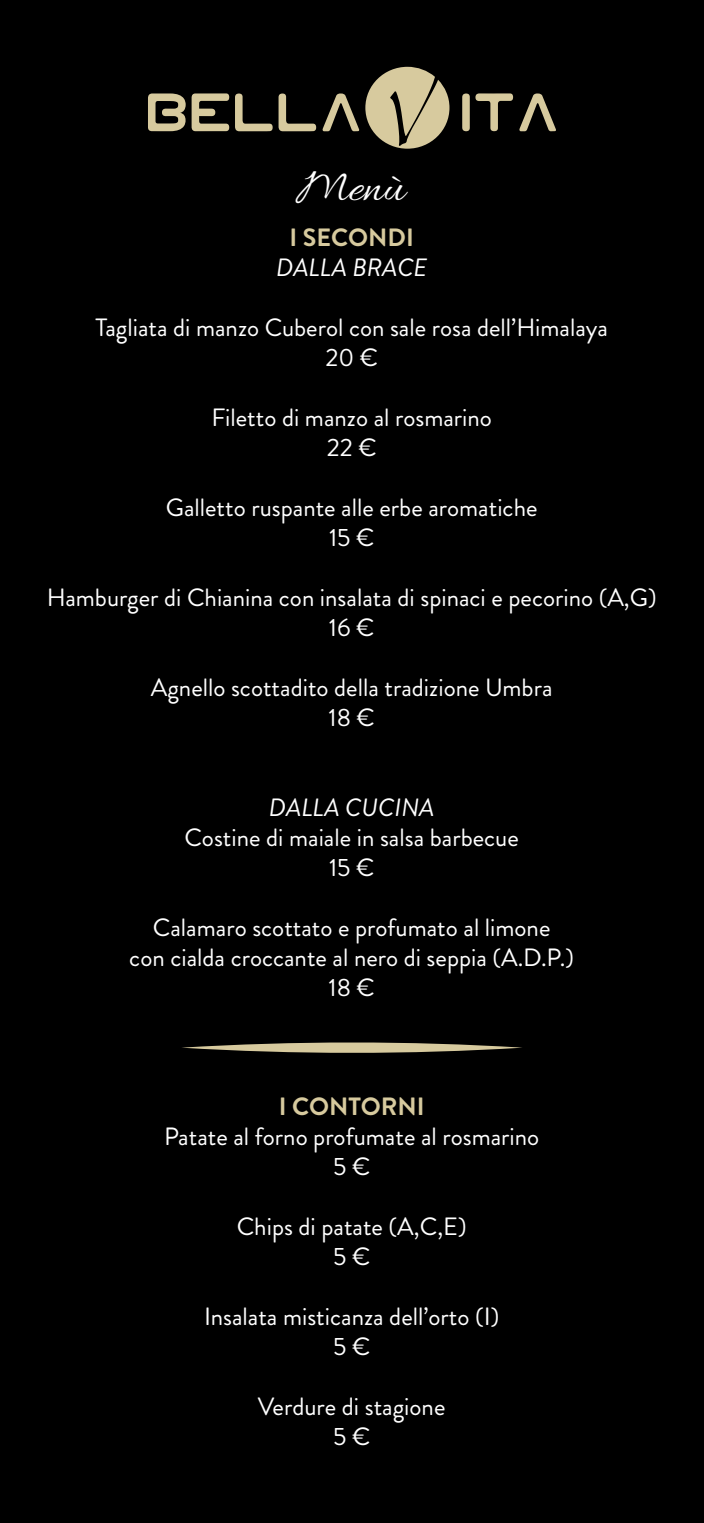
<style>
.page{position:relative;width:704px;height:1523px;background:#fff}
.page>*{position:absolute;margin:0;border:0;box-sizing:border-box;transform-origin:0 0}
.t1{font:47.88px "Allura";color:#fff}
.t2{font:25px/30px "Brandon Grotesque";color:#fff;text-align:center}
.t3{font:italic 25px "Brandon Grotesque";color:#fff}
.t4{font:700 25px "Brandon Grotesque";color:#d7ca9e}
</style>
<div class="page">
<div style="left:0;top:0;width:703px;height:1522px;background:#000"></div>
<svg style="left:365px;top:67px;width:84px;height:82px"></svg>
<svg style="left:148px;top:93px;width:37px;height:38px"></svg>
<svg style="left:191px;top:93px;width:38px;height:38px"></svg>
<svg style="left:235px;top:93px;width:37px;height:38px"></svg>
<svg style="left:278px;top:93px;width:38px;height:38px"></svg>
<svg style="left:322px;top:93px;width:37px;height:38px"></svg>
<div style="left:462px;top:93px;width:7px;height:38px;background:#d7ca9e;border-radius:4px"></div>
<svg style="left:475px;top:93px;width:37px;height:38px"></svg>
<svg style="left:519px;top:93px;width:37px;height:38px"></svg>
<svg style="left:182px;top:1042px;width:340px;height:11px"></svg>
<h1 class="t1" style="left:296px;top:161px;width:110px">Menù</h1>
<p class="t4" style="left:289px;top:220px;width:126px">I SECONDI</p>
<p class="t3" style="left:276px;top:250px;width:153px">DALLA BRACE</p>
<p class="t2" style="left:95px;top:312px;width:513px">Tagliata di manzo Cuberol con sale rosa dell’Himalaya<br>20 €</p>
<p class="t2" style="left:211px;top:402px;width:282px">Filetto di manzo al rosmarino<br>22 €</p>
<p class="t2" style="left:166px;top:492px;width:373px">Galletto ruspante alle erbe aromatiche<br>15 €</p>
<p class="t2" style="left:47px;top:582px;width:611px">Hamburger di Chianina con insalata di spinaci e pecorino (A,G)<br>16 €</p>
<p class="t2" style="left:151px;top:672px;width:403px">Agnello scottadito della tradizione Umbra<br>18 €</p>
<p class="t3" style="left:269px;top:790px;width:167px">DALLA CUCINA</p>
<p class="t2" style="left:184px;top:822px;width:335px">Costine di maiale in salsa barbecue<br>15 €</p>
<p class="t2" style="left:129px;top:912px;width:446px">Calamaro scottato e profumato al limone<br>con cialda croccante al nero di seppia (A.D.P.)<br>18 €</p>
<p class="t4" style="left:278px;top:1088px;width:147px">I CONTORNI</p>
<p class="t2" style="left:164px;top:1121px;width:376px">Patate al forno profumate al rosmarino<br>5 €</p>
<p class="t2" style="left:236px;top:1211px;width:231px">Chips di patate (A,C,E)<br>5 €</p>
<p class="t2" style="left:204px;top:1301px;width:297px">Insalata misticanza dell’orto (I)<br>5 €</p>
<p class="t2" style="left:258px;top:1391px;width:189px">Verdure di stagione<br>5 €</p>
</div>
